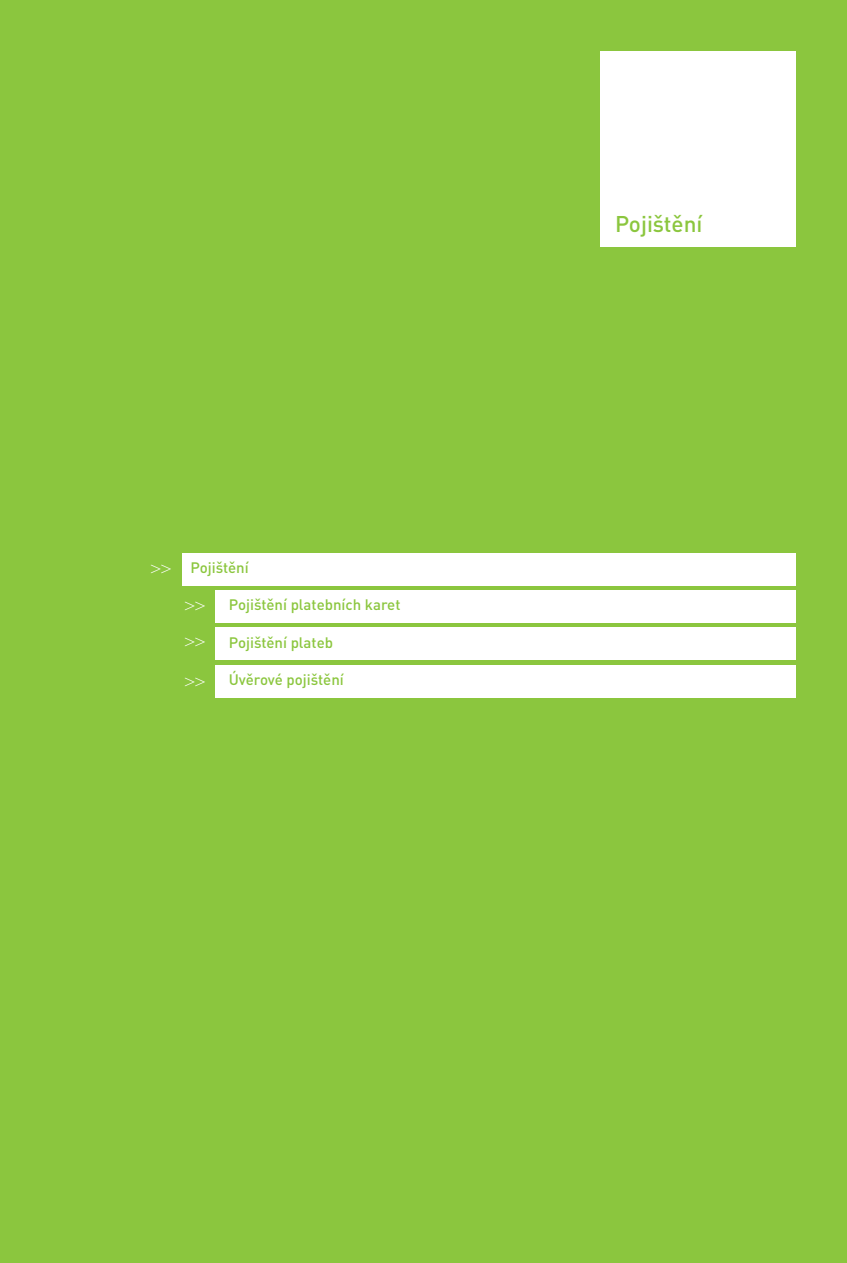
<style>
.page{position:relative;width:847px;height:1263px;background:#fff}
.page>*{position:absolute;margin:0;border:0;box-sizing:border-box;transform-origin:0 0}
.t1{font:500 22.5px "DIN Pro";color:#8bc63e}
.t2{font:18px "Times New Roman";color:#fff}
.t3{font:500 15px "DIN Pro";color:#8bc63e}
</style>
<div class="page">
<div style="left:0;top:0;width:846px;height:1263px;background:#8bc63e"></div>
<div style="left:600px;top:51px;width:195px;height:196px;background:#fff"></div>
<div style="left:182px;top:553px;width:613px;height:32px;background:#fff"></div>
<div style="left:216px;top:590px;width:579px;height:33px;background:#fff"></div>
<div style="left:216px;top:627px;width:579px;height:33px;background:#fff"></div>
<div style="left:216px;top:665px;width:579px;height:32px;background:#fff"></div>
<p class="t2" style="left:151px;top:557px;width:22px">&gt;&gt;</p>
<p class="t3" style="left:190px;top:557px;width:60px">Pojištění</p>
<p class="t2" style="left:185px;top:593px;width:22px">&gt;&gt;</p>
<p class="t3" style="left:229px;top:595px;width:173px">Pojištění platebních karet</p>
<p class="t2" style="left:185px;top:629px;width:22px">&gt;&gt;</p>
<p class="t2" style="left:185px;top:670px;width:22px">&gt;&gt;</p>
<p class="t3" style="left:229px;top:632px;width:106px">Pojištění plateb</p>
<p class="t3" style="left:229px;top:669px;width:117px">Úvěrové pojištění</p>
<h1 class="t1" style="left:614px;top:208px;width:89px">Pojištění</h1>
</div>
